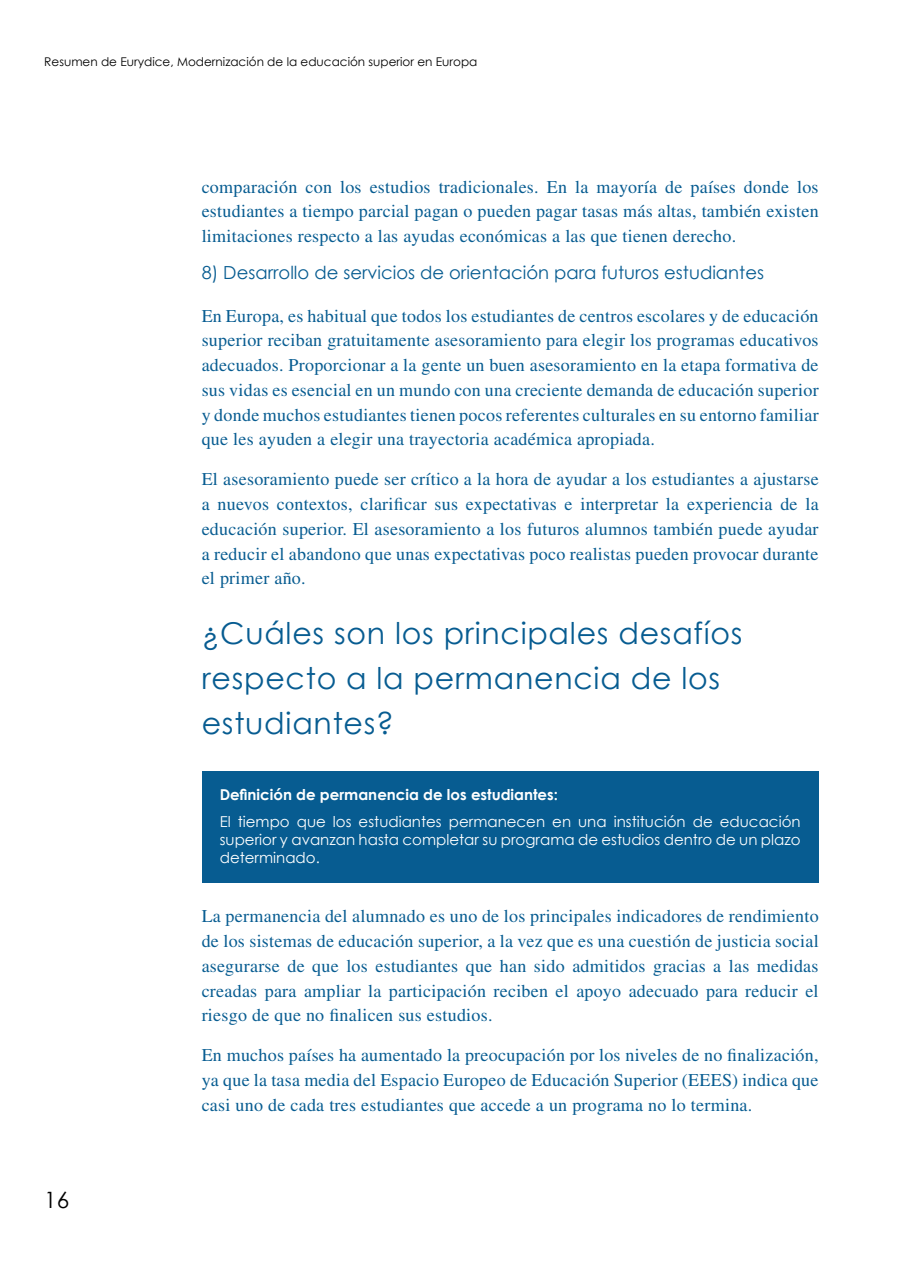
<style>
.page{position:relative;width:897px;height:1267px;background:#fff}
.page>*{position:absolute;margin:0;border:0;box-sizing:border-box;transform-origin:0 0}
.GENERAL-NIVEL-1{font:30px/45px "Century Gothic";letter-spacing:.025em;color:#075c91}
.t1{font:22.5px "Century Gothic";color:#000}
.GENERAL-PARRAFO-1{font:18px/24.8px "Times LT Std";letter-spacing:.015em;color:#075c91;text-align:justify}
.GENERAL-NIVEL-2{font:18px "Century Gothic";color:#075c91}
.t2{font:15px/27px "Century Gothic";color:#fff}
.t3{font:12px "Century Gothic";color:#000}
.s1{font-weight:700}
</style>
<div class="page">
<div style="left:202px;top:771px;width:616px;height:111px;background:#075c91"></div>
<p class="t3" style="left:44px;top:53px;width:434px">Resumen de Eurydice, Modernización de la educación superior en Europa</p>
<p class="GENERAL-PARRAFO-1" style="left:202px;top:174px;width:618px">comparación con los estudios tradicionales. En la mayoría de países donde los estudiantes a tiempo parcial pagan o pueden pagar tasas más altas, también existen limitaciones respecto a las ayudas económicas a las que tienen derecho.</p>
<p class="GENERAL-NIVEL-2" style="left:202px;top:260px;width:563px">8) Desarrollo de servicios de orientación para futuros estudiantes</p>
<p class="GENERAL-PARRAFO-1" style="left:202px;top:303px;width:618px">En Europa, es habitual que todos los estudiantes de centros escolares y de educación superior reciban gratuitamente asesoramiento para elegir los programas educativos adecuados. Proporcionar a la gente un buen asesoramiento en la etapa formativa de sus vidas es esencial en un mundo con una creciente demanda de educación superior y donde muchos estudiantes tienen pocos referentes culturales en su entorno familiar que les ayuden a elegir una trayectoria académica apropiada.</p>
<p class="GENERAL-PARRAFO-1" style="left:202px;top:466px;width:618px">El asesoramiento puede ser crítico a la hora de ayudar a los estudiantes a ajustarse a nuevos contextos, clarificar sus expectativas e interpretar la experiencia de la educación superior. El asesoramiento a los futuros alumnos también puede ayudar a reducir el abandono que unas expectativas poco realistas pueden provocar durante el primer año.</p>
<p class="GENERAL-NIVEL-1" style="left:202px;top:610px;width:542px">¿Cuáles son los principales desafíos respecto a la permanencia de los estudiantes?</p>
<p class="t2" style="left:220px;top:781px;width:582px"><span class="s1">Definición de permanencia de los estudiantes:<br></span>El tiempo que los estudiantes permanecen en una institución de educación</p>
<p class="t2" style="left:220px;top:830px;width:582px;line-height:18px">superior y avanzan hasta completar su programa de estudios dentro de un plazo determinado.</p>
<p class="t1" style="left:44px;top:1183px;width:26px">16</p>
<p class="GENERAL-PARRAFO-1" style="left:202px;top:903px;width:618px">La permanencia del alumnado es uno de los principales indicadores de rendimiento de los sistemas de educación superior, a la vez que es una cuestión de justicia social asegurarse de que los estudiantes que han sido admitidos gracias a las medidas creadas para ampliar la participación reciben el apoyo adecuado para reducir el riesgo de que no finalicen sus estudios.</p>
<p class="GENERAL-PARRAFO-1" style="left:202px;top:1042px;width:618px">En muchos países ha aumentado la preocupación por los niveles de no finalización, ya que la tasa media del Espacio Europeo de Educación Superior (EEES) indica que casi uno de cada tres estudiantes que accede a un programa no lo termina.</p>
</div>
